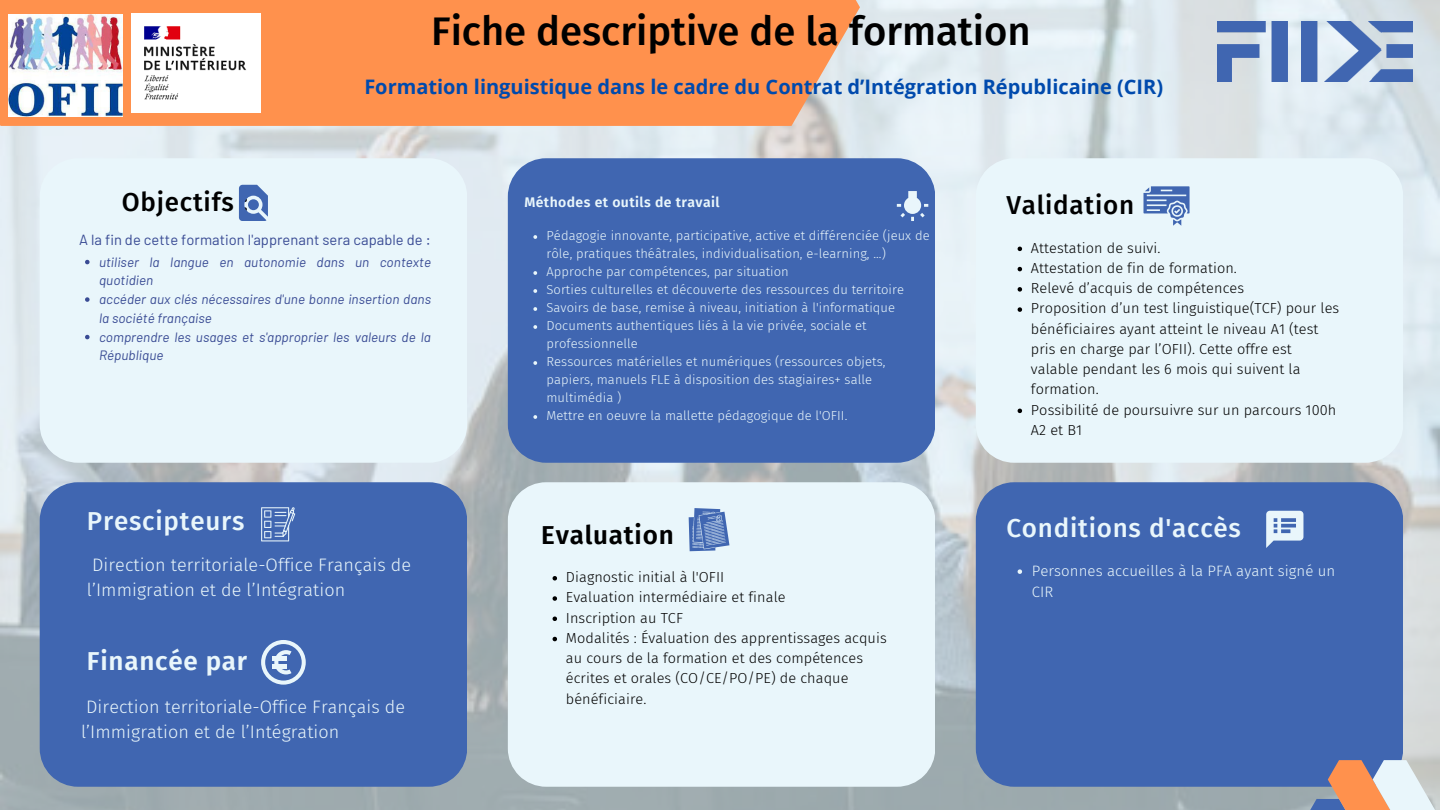
<style>
.page{position:relative;width:1440px;height:810px;background:#fff}
.page>*{position:absolute;margin:0;border:0;box-sizing:border-box;transform-origin:0 0}
.t1{font:500 40px "Fira Sans";color:#000}
.t2{font:500 26px "Fira Sans";letter-spacing:.03em;color:#e9f6fb}
.t3{font:500 26px "Fira Sans";letter-spacing:.03em;color:#000}
.t4{font:600 26px "Fira Sans";letter-spacing:.03em;color:#e9f6fb}
.t5{font:600 26px "Fira Sans";letter-spacing:.03em;color:#000}
.t6{font:700 20px "Open Sans";color:#004aad}
.t7{font:300 18px/24.8px "Fira Sans";letter-spacing:.005em;color:#e9f6fb}
.t8{font:300 15px/21px "Fira Sans";letter-spacing:.005em;color:#e9f6fb}
.t9{font:14.7px "Barlow";letter-spacing:.005em;color:#394b94}
.t10{font:300 14.5px/20.2px "Fira Sans";letter-spacing:.005em;color:#000}
.t11{font:600 14px "Fira Sans";letter-spacing:.03em;color:#e9f6fb}
.t12{font:italic 13.5px/18.8px "Barlow";letter-spacing:.005em;color:#394b94}
.t13{font:300 13px/18px "Fira Sans";letter-spacing:.005em;color:#e9f6fb}
</style>
<div class="page">
<img style="left:0;top:0;width:1440px;height:810px">
<div style="left:0;top:0;width:860px;height:126px;background:#ff914d"></div>
<img style="left:1217px;top:21px;width:196px;height:60px">
<div style="left:40px;top:482px;width:427px;height:305px;background:#4066b1"></div>
<div style="left:508px;top:158px;width:427px;height:305px;background:#4066b1"></div>
<svg style="left:533px;top:235px;width:4px;height:4px"></svg>
<svg style="left:533px;top:271px;width:4px;height:4px"></svg>
<svg style="left:533px;top:289px;width:4px;height:4px"></svg>
<svg style="left:533px;top:307px;width:4px;height:4px"></svg>
<svg style="left:533px;top:325px;width:4px;height:4px"></svg>
<svg style="left:533px;top:361px;width:4px;height:4px"></svg>
<svg style="left:533px;top:415px;width:4px;height:4px"></svg>
<div style="left:976px;top:158px;width:427px;height:305px;background:#e9f6fb"></div>
<svg style="left:1018px;top:247px;width:4px;height:4px"></svg>
<svg style="left:1018px;top:267px;width:4px;height:4px"></svg>
<svg style="left:1018px;top:287px;width:4px;height:5px"></svg>
<svg style="left:1018px;top:307px;width:4px;height:5px"></svg>
<svg style="left:1018px;top:409px;width:4px;height:4px"></svg>
<svg style="left:897px;top:191px;width:31px;height:30px"></svg>
<svg style="left:261px;top:640px;width:45px;height:45px;background:#7b98cb"></svg>
<hr style="left:272px;top:664px;width:14px;height:4px;background:#e9f6fb">
<hr style="left:272px;top:656px;width:14px;height:4px;background:#e9f6fb">
<div style="left:508px;top:482px;width:427px;height:305px;background:#e9f6fb"></div>
<div style="left:976px;top:482px;width:427px;height:305px;background:#4066b1"></div>
<svg style="left:1018px;top:569px;width:4px;height:5px"></svg>
<svg style="left:1305px;top:761px;width:135px;height:49px;background:#c6b1ab"></svg>
<svg style="left:1266px;top:511px;width:37px;height:37px"></svg>
<img style="left:8px;top:15px;width:115px;height:102px">
<img style="left:131px;top:13px;width:130px;height:99px">
<svg style="left:1144px;top:186px;width:45px;height:40px;background:#8ba6d2"></svg>
<svg style="left:689px;top:508px;width:40px;height:43px;background:#7190c6"></svg>
<svg style="left:261px;top:507px;width:34px;height:34px"></svg>
<svg style="left:553px;top:576px;width:4px;height:5px"></svg>
<svg style="left:553px;top:596px;width:4px;height:5px"></svg>
<svg style="left:553px;top:617px;width:4px;height:4px"></svg>
<svg style="left:553px;top:637px;width:4px;height:4px"></svg>
<div style="left:40px;top:158px;width:427px;height:305px;background:#e9f6fb"></div>
<svg style="left:239px;top:185px;width:29px;height:36px"></svg>
<svg style="left:85px;top:260px;width:5px;height:4px"></svg>
<svg style="left:85px;top:297px;width:5px;height:5px"></svg>
<svg style="left:85px;top:335px;width:5px;height:4px"></svg>
<h1 class="t1" style="left:431px;top:-1px;width:601px">Fiche descriptive de la formation</h1>
<h3 class="t6" style="left:364px;top:72px;width:800px">Formation linguistique dans le cadre du Contrat d’Intégration Républicaine (CIR)</h3>
<h2 class="t3" style="left:122px;top:181px;width:128px">Objectifs :</h2>
<p class="t9" style="left:79px;top:231px;width:353px">A la fin de cette formation l'apprenant sera capable de :</p>
<p class="t12" style="left:99px;top:252px;width:334px">utiliser la langue en autonomie dans un contexte quotidien<br>accéder aux clés nécessaires d'une bonne insertion dans la société française<br>comprendre les usages et s'approprier les valeurs de la République</p>
<h2 class="t2" style="left:87px;top:500px;width:159px">Prescipteurs</h2>
<p class="t7" style="left:87px;top:552px;width:326px">Direction territoriale-Office Français de l’Immigration et de l’Intégration</p>
<h2 class="t4" style="left:87px;top:639px;width:162px">Financée par</h2>
<p class="t7" style="left:81px;top:694px;width:326px">Direction territoriale-Office Français de l’Immigration et de l’Intégration</p>
<p class="t11" style="left:524px;top:191px;width:197px">Méthodes et outils de travail</p>
<p class="t13" style="left:547px;top:227px;width:385px">Pédagogie innovante, participative, active et différenciée (jeux de rôle, pratiques théâtrales, individualisation, e-learning, ...)<br>Approche par compétences, par situation<br>Sorties culturelles et découverte des ressources du territoire Savoirs de base, remise à niveau, initiation à l'informatique Documents authentiques liés à la vie privée, sociale et professionnelle<br>Ressources matérielles et numériques (ressources objets, papiers, manuels FLE à disposition des stagiaires+ salle multimédia )<br>Mettre en oeuvre la mallette pédagogique de l'OFII.</p>
<h2 class="t5" style="left:541px;top:513px;width:134px">Evaluation</h2>
<p class="t10" style="left:566px;top:567px;width:322px">Diagnostic initial à l'OFII<br>Evaluation intermédiaire et finale<br>Inscription au TCF<br>Modalités : Évaluation des apprentissages acquis au cours de la formation et des compétences écrites et orales (CO/CE/PO/PE) de chaque bénéficiaire.</p>
<h2 class="t3" style="left:1006px;top:184px;width:129px">Validation</h2>
<p class="t10" style="left:1031px;top:237px;width:310px">Attestation de suivi.<br>Attestation de fin de formation.<br>Relevé d’acquis de compétences<br>Proposition d’un test linguistique(TCF) pour les bénéficiaires ayant atteint le niveau A1 (test pris en charge par l’OFII). Cette offre est valable pendant les 6 mois qui suivent la formation.<br>Possibilité de poursuivre sur un parcours 100h A2 et B1</p>
<h2 class="t2" style="left:1006px;top:507px;width:236px">Conditions d'accès</h2>
<p class="t8" style="left:1032px;top:560px;width:305px">Personnes accueilles à la PFA ayant signé un<br>CIR</p>
</div>
